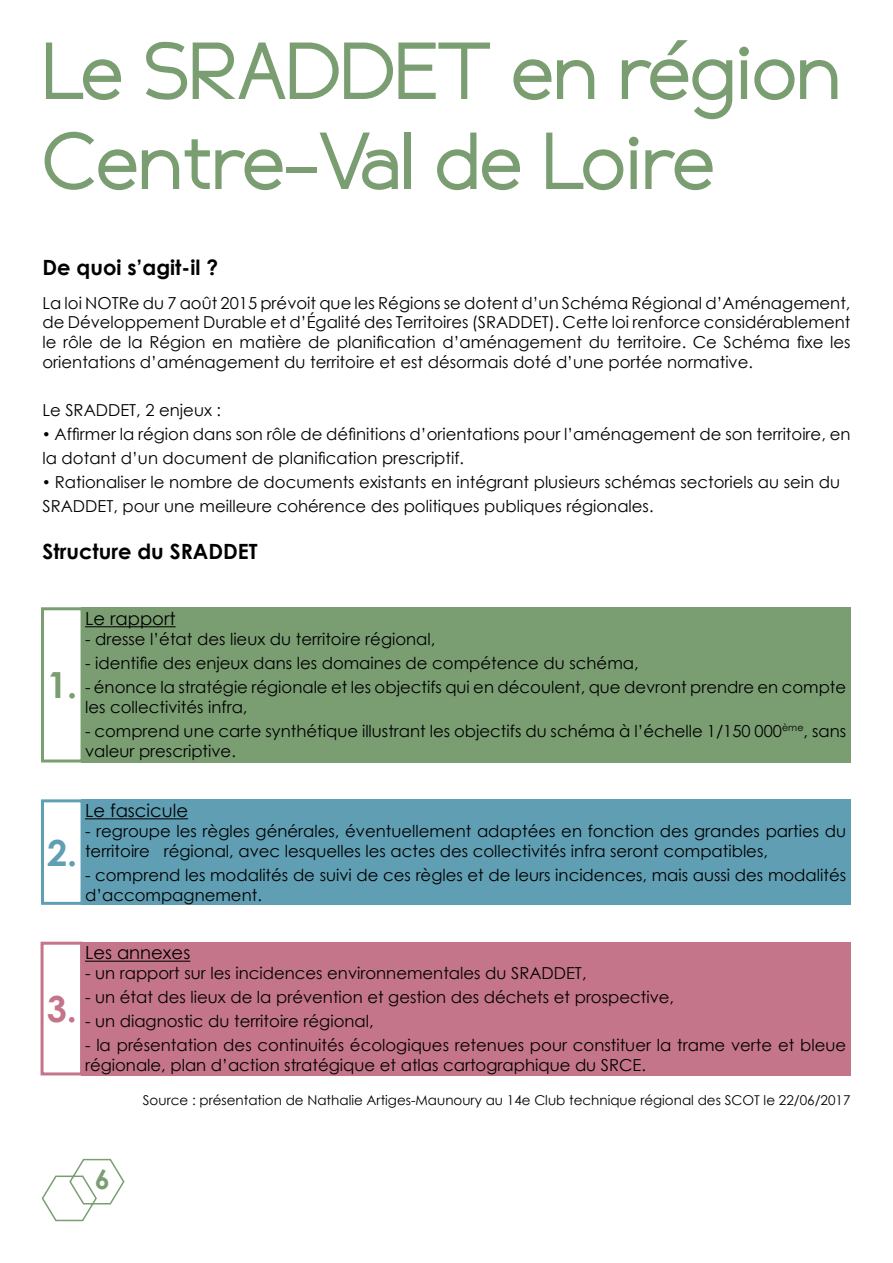
<style>
.page{position:relative;width:893px;height:1263px;background:#fff}
.page>*{position:absolute;margin:0;border:0;box-sizing:border-box;transform-origin:0 0}
.t1{font:70.5px/90px "Compass";color:#7a9e72}
.t2{font:700 36px "Century Gothic";color:#7a9e72}
.t3{font:700 36px "Century Gothic";color:#609fb3}
.t4{font:700 36px "Century Gothic";color:#c47589}
.t5{font:700 27px "Century Gothic";color:#7a9e72}
.t6{font:700 21px "Century Gothic";color:#000}
.t7{font:18px "Century Gothic";color:#000}
.t8{font:16.5px/19.8px "Century Gothic";color:#000}
.t9{font:13.5px "Century Gothic";color:#000}
.s1{font-family:"Gotham"}
</style>
<div class="page">
<svg style="left:41px;top:1158px;width:84px;height:64px"></svg>
<div style="left:95px;top:1169px;width:19px;height:24px;background:#fff"></div>
<div style="left:81px;top:607px;width:769px;height:155px;background:#7a9e72"></div>
<hr style="left:85px;top:626px;width:91px;height:1px;background:#000">
<div style="left:41px;top:607px;width:43px;height:155px;border:3px solid #7a9e72"></div>
<div style="left:81px;top:799px;width:769px;height:106px;background:#609fb3"></div>
<hr style="left:85px;top:818px;width:103px;height:1px;background:#000">
<div style="left:41px;top:799px;width:43px;height:106px;border:3px solid #609fb3"></div>
<div style="left:81px;top:942px;width:769px;height:133px;background:#c47589"></div>
<hr style="left:85px;top:961px;width:105px;height:1px;background:#000">
<div style="left:41px;top:942px;width:42px;height:133px;border:3px solid #c47589"></div>
<h1 class="t1" style="left:43px;top:25px;width:800px">Le SRADDET en région<br>Centre-Val de Loire</h1>
<p class="t6" style="left:43px;top:252px;width:177px">De quoi s’agit-il ?</p>
<p class="t8" style="left:43px;top:292px;width:809px;text-align:justify">La loi NOTRe du 7 août 2015 prévoit que les Régions se dotent d’un Schéma Régional d’Aménagement, de Développement Durable et d’Égalité des Territoires (SRADDET). Cette loi renforce considérablement le rôle de la Région en matière de planification d’aménagement du territoire. Ce Schéma fixe les orientations d’aménagement du territoire et est désormais doté d’une portée normative.</p>
<p class="t8" style="left:43px;top:400px;width:180px">Le SRADDET, 2 enjeux :</p>
<p class="t8" style="left:43px;top:422px;width:809px;line-height:24px"><span class="s1">•</span> Affirmer la région dans son rôle de définitions d’orientations pour l’aménagement de son territoire, en la dotant d’un document de planification prescriptif.</p>
<p class="t8" style="left:43px;top:470px;width:799px;line-height:24px"><span class="s1">•</span> Rationaliser le nombre de documents existants en intégrant plusieurs schémas sectoriels au sein du<br>SRADDET, pour une meilleure cohérence des politiques publiques régionales.</p>
<p class="t6" style="left:43px;top:536px;width:217px">Structure du SRADDET</p>
<h2 class="t2" style="left:47px;top:658px;width:32px">1.</h2>
<p class="t7" style="left:85px;top:606px;width:92px">Le rapport</p>
<p class="t8" style="left:85px;top:629px;width:352px">- dresse l’état des lieux du territoire régional,</p>
<p class="t8" style="left:85px;top:653px;width:555px">- identifie des enjeux dans les domaines de compétence du schéma,</p>
<p class="t8" style="left:85px;top:677px;width:763px">- énonce la stratégie régionale et les objectifs qui en découlent, que devront prendre en compte les collectivités infra,</p>
<p class="t8" style="left:85px;top:721px;width:763px">- comprend une carte synthétique illustrant les objectifs du schéma à l’échelle 1/150 000<sup>ème</sup>, sans valeur prescriptive.</p>
<h2 class="t3" style="left:47px;top:825px;width:32px">2.</h2>
<p class="t7" style="left:85px;top:798px;width:105px">Le fascicule</p>
<p class="t8" style="left:85px;top:821px;width:763px">- regroupe les règles générales, éventuellement adaptées en fonction des grandes parties du territoire régional, avec lesquelles les actes des collectivités infra seront compatibles,</p>
<p class="t8" style="left:85px;top:865px;width:763px">- comprend les modalités de suivi de ces règles et de leurs incidences, mais aussi des modalités d’accompagnement.</p>
<h2 class="t4" style="left:47px;top:982px;width:32px">3.</h2>
<p class="t7" style="left:85px;top:940px;width:107px">Les annexes</p>
<p class="t8" style="left:85px;top:963px;width:503px">- un rapport sur les incidences environnementales du SRADDET,</p>
<p class="t8" style="left:85px;top:987px;width:591px">- un état des lieux de la prévention et gestion des déchets et prospective,</p>
<p class="t8" style="left:85px;top:1011px;width:290px">- un diagnostic du territoire régional,</p>
<p class="t8" style="left:85px;top:1035px;width:763px">- la présentation des continuités écologiques retenues pour constituer la trame verte et bleue régionale, plan d’action stratégique et atlas cartographique du SRCE.</p>
<p class="t9" style="left:143px;top:1091px;width:709px">Source : présentation de Nathalie Artiges-Maunoury au 14e Club technique régional des SCOT le 22/06/2017</p>
<h3 class="t5" style="left:95px;top:1159px;width:17px">6</h3>
</div>
